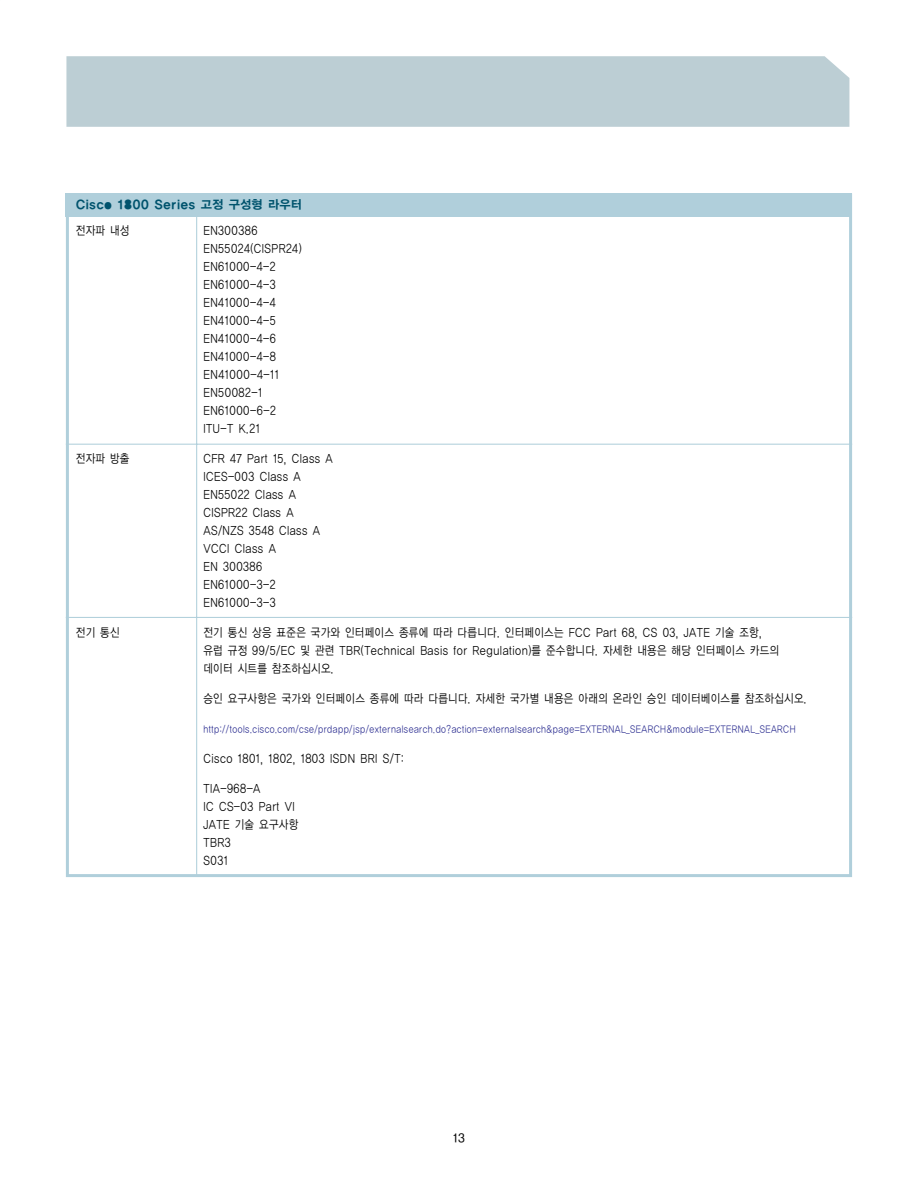
<style>
.page{position:relative;width:918px;height:1188px;background:#fff}
.page>*{position:absolute;margin:0;border:0;box-sizing:border-box;transform-origin:0 0}
.t1{font:12px/18px "YGO12";letter-spacing:-.02em;color:#000;scale:.85 1}
.t2{font:12px "YGO15";letter-spacing:-.055em;color:#00536d}
.t3{font:700 12px "HY Go Thic";color:#000}
.t4{font:9.75px "YGO12";letter-spacing:-.02em;color:#2e3092;scale:.85 1}
</style>
<div class="page">
<div style="left:66px;top:56px;width:783px;height:71px;background:#bcced4"></div>
<div style="left:66px;top:193px;width:786px;height:24px;background:#b0cfdb"></div>
<div style="left:66px;top:193px;width:786px;height:684px;border:3px solid #b0cfdb"></div>
<hr style="left:66px;top:444px;width:786px;height:1px;background:#b0cfdb">
<hr style="left:66px;top:617px;width:786px;height:1px;background:#b0cfdb">
<hr style="left:196px;top:215px;width:1px;height:660px;background:#b0cfdb">
<p class="t2" style="left:75px;top:199px;width:229px">Cisco 1800 Series 고정 구성형 라우터</p>
<p class="t1" style="left:76px;top:222px;width:65px">전자파 내성</p>
<p class="t1" style="left:203px;top:222px;width:118px">EN300386<br>EN55024(CISPR24)<br>EN61000-4-2<br>EN61000-4-3<br>EN41000-4-4<br>EN41000-4-5<br>EN41000-4-6<br>EN41000-4-8<br>EN41000-4-11<br>EN50082-1<br>EN61000-6-2<br>ITU-T K.21</p>
<p class="t1" style="left:76px;top:450px;width:65px">전자파 방출</p>
<p class="t1" style="left:203px;top:450px;width:154px">CFR 47 Part 15, Class A<br>ICES-003 Class A<br>EN55022 Class A<br>CISPR22 Class A<br>AS/NZS 3548 Class A<br>VCCI Class A<br>EN 300386<br>EN61000-3-2<br>EN61000-3-3</p>
<p class="t1" style="left:76px;top:624px;width:54px">전기 통신</p>
<p class="t1" style="left:203px;top:624px;width:680px">전기 통신 상응 표준은 국가와 인터페이스 종류에 따라 다릅니다. 인터페이스는 FCC Part 68, CS 03, JATE 기술 조항, 유럽 규정 99/5/EC 및 관련 TBR(Technical Basis for Regulation)를 준수합니다. 자세한 내용은 해당 인터페이스 카드의 데이터 시트를 참조하십시오.</p>
<p class="t1" style="left:203px;top:690px;width:712px">승인 요구사항은 국가와 인터페이스 종류에 따라 다릅니다. 자세한 국가별 내용은 아래의 온라인 승인 데이터베이스를 참조하십시오.</p>
<p class="t4" style="left:203px;top:725px;width:699px">http://tools.cisco.com/cse/prdapp/jsp/externalsearch.do?action=externalsearch&amp;page=EXTERNAL_SEARCH&amp;module=EXTERNAL_SEARCH</p>
<p class="t1" style="left:203px;top:750px;width:238px">Cisco 1801, 1802, 1803 ISDN BRI S/T:</p>
<p class="t1" style="left:203px;top:780px;width:114px">TIA-968-A<br>IC CS-03 Part VI<br>JATE 기술 요구사항<br>TBR3<br>S031</p>
<p class="t3" style="left:452px;top:1133px;width:15px">13</p>
</div>
